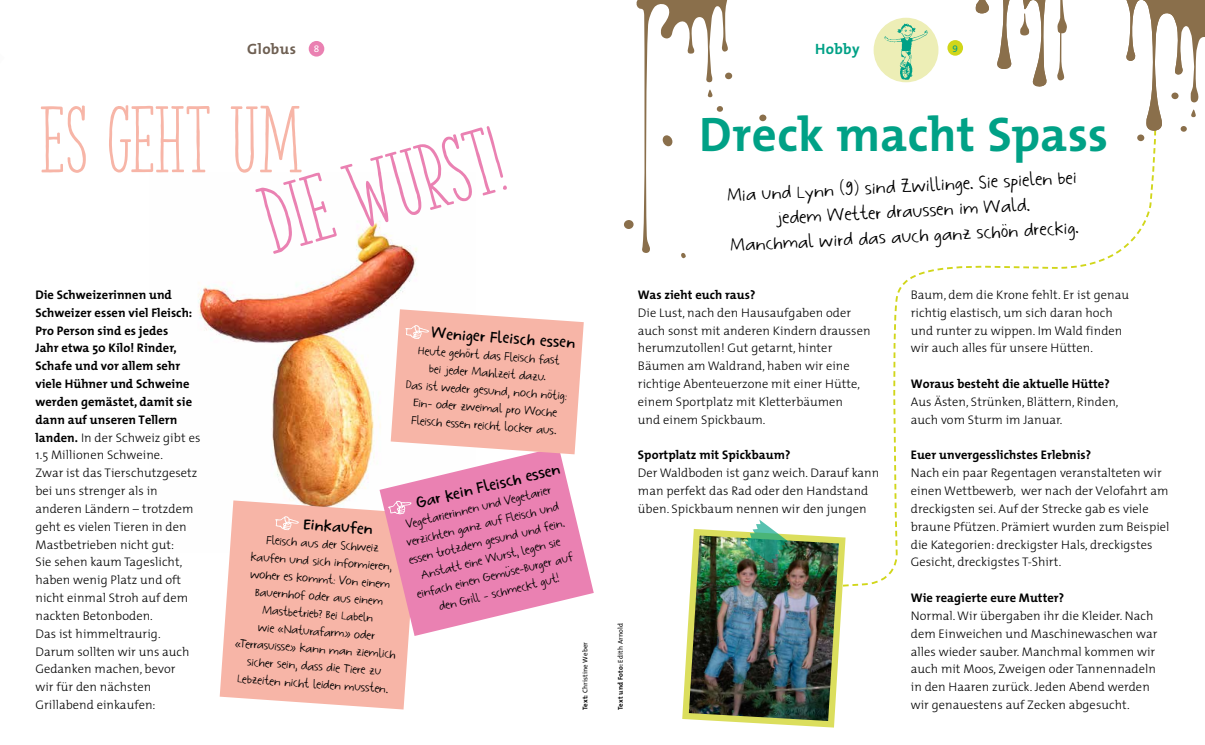
<style>
.page{position:relative;width:1205px;height:745px;background:#fff}
.page>*{position:absolute;margin:0;border:0;box-sizing:border-box;transform-origin:0 0}
.t1{font:700 87.5px "The Serif Hand";color:#ea81b2}
.t2{font:700 87.5px "The Serif Hand";color:#f7b5a7}
.t3{font:700 48.75px "The Mix";letter-spacing:.005em;color:#00a186}
.t4{font:22.5px/25px "Vera";color:#000;text-align:center}
.t5{font:700 18.75px "Vera";color:#000}
.t6{font:15px/17.5px "Vera";color:#000;text-align:center}
.t7{font:700 15px "The Mix";letter-spacing:.03em;color:#6e5f52}
.t8{font:700 15px "The Mix";letter-spacing:.02em;color:#00a186}
.t9{font:300 12.5px/17.8px "The Mix";letter-spacing:.005em;color:#000}
.t10{font:700 12.5px "The Mix";letter-spacing:.005em;color:#000}
.t11{font:10px "The Serif B W5 Plain";color:#fff}
.t12{font:10px "The Serif B W5 Plain";color:#00a186}
.t13{font:700 6.88px "The Mix";letter-spacing:.02em;color:#000}
.t14{font:6.88px "The Mix";letter-spacing:.02em;color:#000}
.s1{font-weight:700}
.s2{font-weight:400}
</style>
<div class="page">
<img style="left:198px;top:221px;width:219px;height:279px">
<div style="left:947px;top:40px;width:16px;height:16px;background:#d1d61a;border-radius:50%"></div>
<svg style="left:220px;top:500px;width:197px;height:209px;background:#f7bcaf"></svg>
<div style="left:309px;top:41px;width:15px;height:16px;background:#ea81b2;border-radius:50%"></div>
<img style="left:873px;top:21px;width:65px;height:61px">
<svg style="left:861px;top:202px;width:291px;height:384px"></svg>
<svg style="left:275px;top:515px;width:24px;height:15px"></svg>
<svg style="left:379px;top:446px;width:215px;height:189px;fill:#ea81b2"></svg>
<svg style="left:388px;top:500px;width:23px;height:14px"></svg>
<svg style="left:391px;top:309px;width:193px;height:145px;background:#f7beb2"></svg>
<img style="left:682px;top:519px;width:177px;height:209px">
<div style="left:759px;top:114px;width:7px;height:7px;background:#8a6f4b;border-radius:50%"></div>
<div style="left:624px;top:220px;width:9px;height:9px;background:#8a6f4b;border-radius:50%"></div>
<svg style="left:636px;top:0;width:97px;height:258px"></svg>
<svg style="left:707px;top:89px;width:5px;height:8px"></svg>
<svg style="left:1126px;top:0;width:79px;height:199px"></svg>
<svg style="left:975px;top:0;width:92px;height:87px"></svg>
<p class="t7" style="left:247px;top:36px;width:50px">Globus</p>
<p class="t8" style="left:815px;top:36px;width:46px">Hobby</p>
<p class="t11" style="left:314px;top:43px;width:7px">8</p>
<p class="t12" style="left:952px;top:42px;width:7px">9</p>
<h1 class="t2" style="left:40px;top:88px;width:264px">ES GEHT UM</h1>
<h1 class="t1" style="left:249px;top:174px;width:249px;rotate:-16deg">DIE WURST!</h1>
<p class="t9" style="left:35px;top:285px;width:166px"><span class="s1">Die Schweizerinnen und<br>Schweizer essen viel Fleisch:<br>Pro Person sind es jedes<br>Jahr etwa 50 Kilo! Rinder,<br>Schafe und vor allem sehr viele Hühner und Schweine werden gemästet, damit sie dann auf unseren Tellern landen.</span> In der Schweiz gibt es<br>1.5 Millionen Schweine.<br>Zwar ist das Tierschutzgesetz bei uns strenger als in anderen Ländern – trotzdem geht es vielen Tieren in den<br>Mastbetrieben nicht gut:<br>Sie sehen kaum Tageslicht, haben wenig Platz und oft nicht einmal Stroh auf dem nackten Betonboden.<br>Das ist himmeltraurig.<br>Darum sollten wir uns auch<br>Gedanken machen, bevor<br>wir für den nächsten<br>Grillabend einkaufen:</p>
<h3 class="t5" style="left:432px;top:324px;width:146px;rotate:4deg">Weniger Fleisch essen</h3>
<p class="t6" style="left:409px;top:341px;width:163px;rotate:4deg">Heute gehört das Fleisch fast<br>bei jeder Mahlzeit dazu.<br>Das ist weder gesund, noch nötig:<br>Ein- oder zweimal pro Woche<br>Fleisch essen reicht locker aus.</p>
<h3 class="t5" style="left:304px;top:515px;width:71px;rotate:4deg">Einkaufen</h3>
<p class="t6" style="left:243px;top:530px;width:163px;rotate:4deg">Fleisch aus der Schweiz<br>kaufen und sich informieren, woher es kommt: Von einem<br>Bauernhof oder aus einem<br>Mastbetrieb? Bei Labeln<br>wie «Naturafarm» oder «Terrasuisse» kann man ziemlich sicher sein, dass die Tiere zu<br>Lebzeiten nicht leiden mussten.</p>
<h3 class="t5" style="left:414px;top:495px;width:149px;rotate:-14deg">Gar kein Fleisch essen</h3>
<p class="t6" style="left:399px;top:517px;width:162px;rotate:-13deg">Vegetarierinnen und Vegetarier verzichten ganz auf Fleisch und essen trotzdem gesund und fein.<br>Anstatt eine Wurst, legen sie einfach einen Gemüse-Burger auf den Grill - schmeckt gut!</p>
<p class="t14" style="left:579px;top:710px;width:70px;rotate:-90deg"><span class="s1">Text:</span> Christine Weber</p>
<p class="t13" style="left:615px;top:710px;width:89px;rotate:-90deg">Text und Foto: <span class="s2">Edith Arnold</span></p>
<h2 class="t3" style="left:699px;top:94px;width:411px">Dreck macht Spass</h2>
<h3 class="t4" style="left:726px;top:184px;width:352px;rotate:-3deg">Mia und Lynn (9) sind Zwillinge. Sie spielen bei jedem Wetter draussen im Wald.<br>Manchmal wird das auch ganz schön dreckig.</h3>
<p class="t10" style="left:638px;top:284px;width:119px">Was zieht euch raus?</p>
<p class="t9" style="left:638px;top:303px;width:234px">Die Lust, nach den Hausaufgaben oder auch sonst mit anderen Kindern draussen herumzutollen! Gut getarnt, hinter Bäumen am Waldrand, haben wir eine richtige Abenteuerzone mit einer Hütte, einem Sportplatz mit Kletterbäumen<br>und einem Spickbaum.</p>
<p class="t10" style="left:638px;top:444px;width:154px">Sportplatz mit Spickbaum?</p>
<p class="t9" style="left:638px;top:463px;width:243px">Der Waldboden ist ganz weich. Darauf kann man perfekt das Rad oder den Handstand üben. Spickbaum nennen wir den jungen</p>
<p class="t9" style="left:911px;top:285px;width:220px">Baum, dem die Krone fehlt. Er ist genau richtig elastisch, um sich daran hoch und runter zu wippen. Im Wald finden wir auch alles für unsere Hütten.</p>
<p class="t10" style="left:911px;top:373px;width:200px">Woraus besteht die aktuelle Hütte?</p>
<p class="t9" style="left:911px;top:392px;width:209px">Aus Ästen, Strünken, Blättern, Rinden, auch vom Sturm im Januar.</p>
<p class="t10" style="left:911px;top:444px;width:182px">Euer unvergesslichstes Erlebnis?</p>
<p class="t9" style="left:911px;top:463px;width:260px">Nach ein paar Regentagen veranstalteten wir einen Wettbewerb, wer nach der Velofahrt am dreckigsten sei. Auf der Strecke gab es viele braune Pfützen. Prämiert wurden zum Beispiel die Kategorien: dreckigster Hals, dreckigstes Gesicht, dreckigstes T-Shirt.</p>
<p class="t10" style="left:911px;top:587px;width:155px">Wie reagierte eure Mutter?</p>
<p class="t9" style="left:911px;top:606px;width:248px">Normal. Wir übergaben ihr die Kleider. Nach dem Einweichen und Maschinewaschen war alles wieder sauber. Manchmal kommen wir auch mit Moos, Zweigen oder Tannennadeln in den Haaren zurück. Jeden Abend werden wir genauestens auf Zecken abgesucht.</p>
</div>
